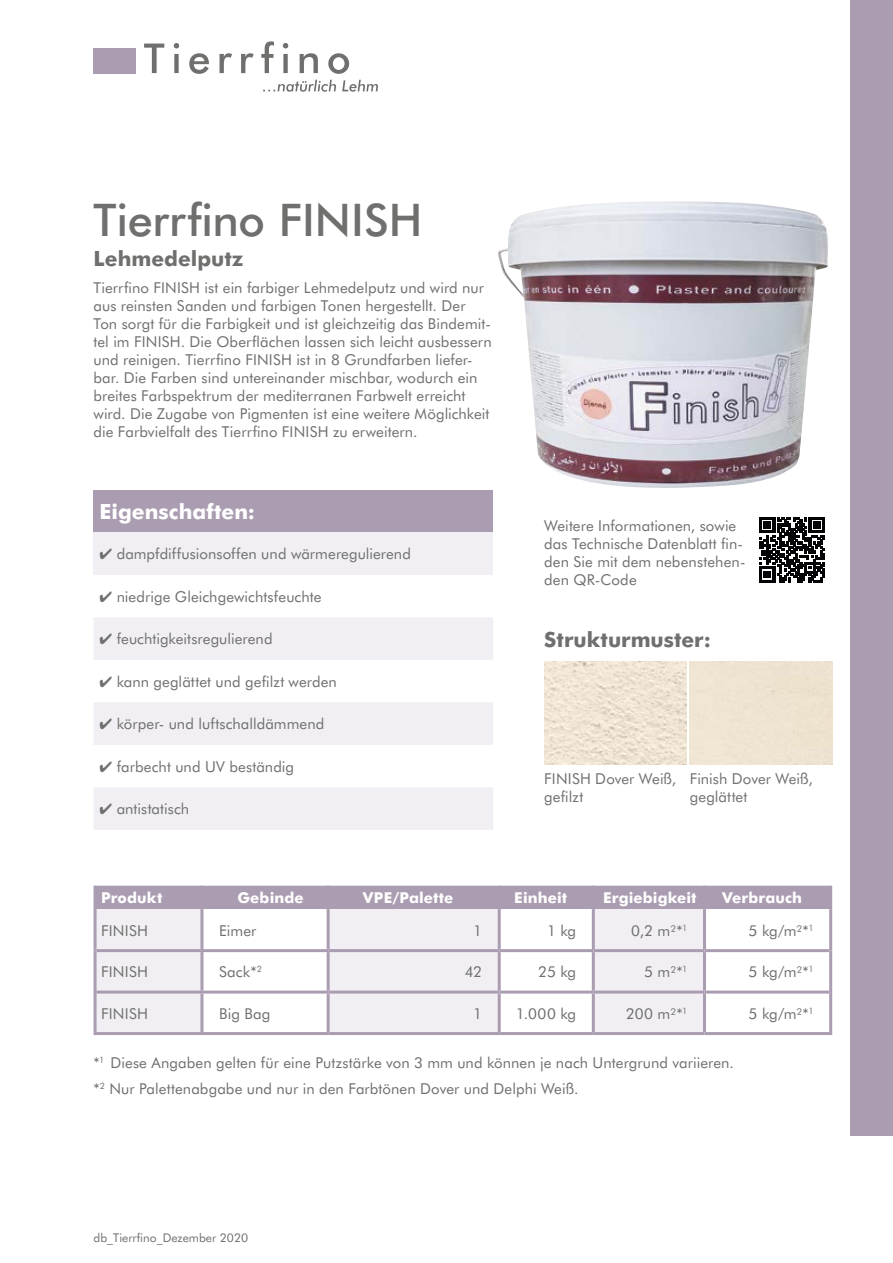
<style>
.page{position:relative;width:893px;height:1263px;background:#fff}
.page>*{position:absolute;margin:0;border:0;box-sizing:border-box;transform-origin:0 0}
.t1{font:500 45px "Futura BT";color:#6f6f6e}
.t2{font:700 21px "Futura BT";color:#6f6f6e}
.t3{font:700 21px "Futura BT";letter-spacing:.005em;color:#fff}
.t4{font:15px/18px "Futura BT";letter-spacing:.005em;color:#6f6f6e}
.t5{font:700 15px "Futura BT";letter-spacing:.005em;color:#fff}
.t6{font:12px "Futura BT";color:#6f6f6e}
</style>
<div class="page">
<div style="left:850px;top:0;width:43px;height:1135px;background:#ab9db1"></div>
<div style="left:93px;top:48px;width:42px;height:25px;background:#ab9db1"></div>
<svg style="left:144px;top:44px;width:20px;height:29px"></svg>
<svg style="left:174px;top:43px;width:5px;height:30px"></svg>
<svg style="left:189px;top:53px;width:20px;height:21px"></svg>
<svg style="left:220px;top:53px;width:12px;height:20px"></svg>
<svg style="left:241px;top:53px;width:13px;height:20px"></svg>
<svg style="left:261px;top:41px;width:13px;height:32px"></svg>
<svg style="left:283px;top:43px;width:5px;height:30px"></svg>
<svg style="left:300px;top:53px;width:18px;height:20px"></svg>
<svg style="left:328px;top:53px;width:21px;height:21px"></svg>
<svg style="left:263px;top:80px;width:73px;height:12px"></svg>
<svg style="left:342px;top:80px;width:36px;height:12px"></svg>
<div style="left:97px;top:886px;width:732px;height:23px;background:#ab9db1"></div>
<div style="left:97px;top:909px;width:103px;height:123px;background:#f1eff3"></div>
<svg style="left:203px;top:909px;width:626px;height:123px"></svg>
<hr style="left:94px;top:886px;width:3px;height:23px;background:#ab9db1">
<hr style="left:200px;top:886px;width:3px;height:23px;background:#ab9db1">
<hr style="left:327px;top:886px;width:3px;height:23px;background:#ab9db1">
<hr style="left:498px;top:886px;width:3px;height:23px;background:#ab9db1">
<hr style="left:592px;top:886px;width:3px;height:23px;background:#ab9db1">
<hr style="left:703px;top:886px;width:3px;height:23px;background:#ab9db1">
<hr style="left:829px;top:886px;width:3px;height:23px;background:#ab9db1">
<hr style="left:94px;top:909px;width:3px;height:42px;background:#ab9db1">
<hr style="left:200px;top:909px;width:3px;height:40px;background:#ab9db1">
<hr style="left:327px;top:909px;width:3px;height:40px;background:#ab9db1">
<hr style="left:498px;top:909px;width:3px;height:40px;background:#ab9db1">
<hr style="left:592px;top:909px;width:3px;height:40px;background:#ab9db1">
<hr style="left:703px;top:909px;width:3px;height:40px;background:#ab9db1">
<hr style="left:829px;top:909px;width:3px;height:42px;background:#ab9db1">
<hr style="left:94px;top:951px;width:3px;height:41px;background:#ab9db1">
<hr style="left:97px;top:949px;width:105px;height:3px;background:#ab9db1">
<hr style="left:200px;top:952px;width:3px;height:38px;background:#ab9db1">
<hr style="left:202px;top:949px;width:126px;height:3px;background:#ab9db1">
<hr style="left:327px;top:952px;width:3px;height:38px;background:#ab9db1">
<hr style="left:328px;top:949px;width:171px;height:3px;background:#ab9db1">
<hr style="left:498px;top:952px;width:3px;height:38px;background:#ab9db1">
<hr style="left:499px;top:949px;width:94px;height:3px;background:#ab9db1">
<hr style="left:592px;top:952px;width:3px;height:38px;background:#ab9db1">
<hr style="left:593px;top:949px;width:111px;height:3px;background:#ab9db1">
<hr style="left:703px;top:952px;width:3px;height:38px;background:#ab9db1">
<hr style="left:704px;top:949px;width:125px;height:3px;background:#ab9db1">
<hr style="left:829px;top:951px;width:3px;height:41px;background:#ab9db1">
<hr style="left:94px;top:992px;width:3px;height:40px;background:#ab9db1">
<hr style="left:97px;top:990px;width:105px;height:3px;background:#ab9db1">
<hr style="left:94px;top:1032px;width:108px;height:3px;background:#ab9db1">
<hr style="left:200px;top:993px;width:3px;height:39px;background:#ab9db1">
<hr style="left:202px;top:990px;width:126px;height:3px;background:#ab9db1">
<hr style="left:202px;top:1032px;width:126px;height:3px;background:#ab9db1">
<hr style="left:327px;top:993px;width:3px;height:39px;background:#ab9db1">
<hr style="left:328px;top:990px;width:171px;height:3px;background:#ab9db1">
<hr style="left:328px;top:1032px;width:171px;height:3px;background:#ab9db1">
<hr style="left:498px;top:993px;width:3px;height:39px;background:#ab9db1">
<hr style="left:499px;top:990px;width:94px;height:3px;background:#ab9db1">
<hr style="left:499px;top:1032px;width:94px;height:3px;background:#ab9db1">
<hr style="left:592px;top:993px;width:3px;height:39px;background:#ab9db1">
<hr style="left:593px;top:990px;width:111px;height:3px;background:#ab9db1">
<hr style="left:593px;top:1032px;width:111px;height:3px;background:#ab9db1">
<hr style="left:703px;top:993px;width:3px;height:39px;background:#ab9db1">
<hr style="left:704px;top:990px;width:125px;height:3px;background:#ab9db1">
<hr style="left:829px;top:992px;width:3px;height:40px;background:#ab9db1">
<hr style="left:704px;top:1032px;width:128px;height:3px;background:#ab9db1">
<div style="left:94px;top:490px;width:399px;height:42px;background:#ab9db1"></div>
<div style="left:94px;top:532px;width:399px;height:43px;background:#f1eff3"></div>
<svg style="left:94px;top:617px;width:399px;height:213px;fill:#f1eff3"></svg>
<img style="left:498px;top:201px;width:330px;height:287px">
<svg style="left:759px;top:517px;width:66px;height:65px"></svg>
<img style="left:544px;top:662px;width:143px;height:102px">
<h1 class="t1" style="left:94px;top:193px;width:330px">Tierrfino FINISH</h1>
<h2 class="t2" style="left:94px;top:246px;width:151px">Lehmedelputz</h2>
<p class="t4" style="left:94px;top:278px;width:400px">Tierrfino FINISH ist ein farbiger Lehmedelputz und wird nur aus reinsten Sanden und farbigen Tonen hergestellt. Der Ton sorgt für die Farbigkeit und ist gleichzeitig das Bindemit&shy;tel im FINISH. Die Oberflächen lassen sich leicht ausbessern und reinigen. Tierrfino FINISH ist in 8 Grundfarben liefer&shy;bar. Die Farben sind untereinander mischbar, wodurch ein breites Farbspektrum der mediterranen Farbwelt erreicht wird. Die Zugabe von Pigmenten ist eine weitere Möglichkeit die Farbvielfalt des Tierrfino FINISH zu erweitern.</p>
<h2 class="t3" style="left:100px;top:499px;width:157px">Eigenschaften:</h2>
<p class="t4" style="left:100px;top:545px;width:313px">✔ dampfdiffusionsoffen und wärmeregulierend</p>
<p class="t4" style="left:100px;top:587px;width:223px">✔ niedrige Gleichgewichtsfeuchte</p>
<p class="t4" style="left:100px;top:630px;width:175px">✔ feuchtigkeitsregulierend</p>
<p class="t4" style="left:100px;top:672px;width:239px">✔ kann geglättet und gefilzt werden</p>
<p class="t4" style="left:100px;top:715px;width:226px">✔ körper- und luftschalldämmend</p>
<p class="t4" style="left:100px;top:757px;width:196px">✔ farbecht und UV beständig</p>
<p class="t4" style="left:100px;top:800px;width:91px">✔ antistatisch</p>
<p class="t4" style="left:544px;top:517px;width:203px">Weitere Informationen, sowie das Technische Datenblatt fin&shy;den Sie mit dem nebenstehen&shy;den QR-Code</p>
<h2 class="t2" style="left:544px;top:627px;width:168px">Strukturmuster:</h2>
<p class="t4" style="left:544px;top:769px;width:133px">FINISH Dover Weiß, gefilzt</p>
<p class="t4" style="left:690px;top:769px;width:125px">Finish Dover Weiß, geglättet</p>
<p class="t5" style="left:101px;top:889px;width:63px">Produkt</p>
<p class="t5" style="left:237px;top:889px;width:68px">Gebinde</p>
<p class="t5" style="left:363px;top:889px;width:92px">VPE/Palette</p>
<p class="t5" style="left:514px;top:889px;width:54px">Einheit</p>
<p class="t5" style="left:603px;top:889px;width:95px">Ergiebigkeit</p>
<p class="t5" style="left:722px;top:889px;width:82px">Verbrauch</p>
<p class="t4" style="left:101px;top:921px;width:48px">FINISH</p>
<p class="t4" style="left:219px;top:921px;width:39px">Eimer</p>
<p class="t4" style="left:473px;top:921px;width:10px">1</p>
<p class="t4" style="left:547px;top:921px;width:31px">1 kg</p>
<p class="t4" style="left:631px;top:921px;width:58px">0,2 m²*<sup>1</sup></p>
<p class="t4" style="left:749px;top:921px;width:66px">5 kg/m²*<sup>1</sup></p>
<p class="t4" style="left:101px;top:963px;width:48px">FINISH</p>
<p class="t4" style="left:219px;top:963px;width:44px">Sack*<sup>2</sup></p>
<p class="t4" style="left:465px;top:963px;width:19px">42</p>
<p class="t4" style="left:538px;top:963px;width:39px">25 kg</p>
<p class="t4" style="left:644px;top:963px;width:45px">5 m²*<sup>1</sup></p>
<p class="t4" style="left:749px;top:963px;width:66px">5 kg/m²*<sup>1</sup></p>
<p class="t4" style="left:101px;top:1004px;width:48px">FINISH</p>
<p class="t4" style="left:219px;top:1004px;width:53px">Big Bag</p>
<p class="t4" style="left:473px;top:1004px;width:10px">1</p>
<p class="t4" style="left:516px;top:1004px;width:62px">1.000 kg</p>
<p class="t4" style="left:626px;top:1004px;width:63px">200 m²*<sup>1</sup></p>
<p class="t4" style="left:749px;top:1004px;width:66px">5 kg/m²*<sup>1</sup></p>
<p class="t4" style="left:94px;top:1049px;width:642px;line-height:26.5px">*<sup>1</sup> Diese Angaben gelten für eine Putzstärke von 3 mm und können je nach Untergrund variieren. *<sup>2</sup> Nur Palettenabgabe und nur in den Farbtönen Dover und Delphi Weiß.</p>
<p class="t6" style="left:94px;top:1230px;width:156px">db_Tierrfino_Dezember 2020</p>
</div>
